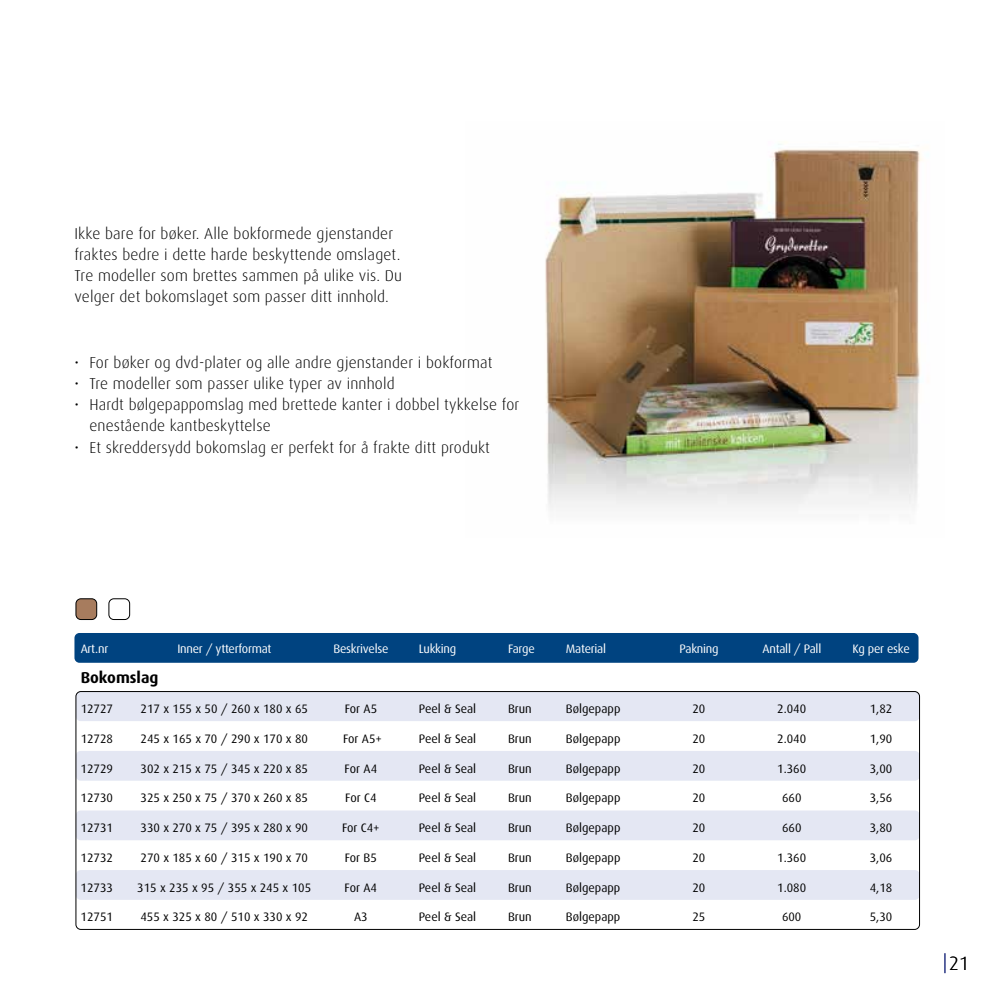
<style>
.page{position:relative;width:993px;height:993px;background:#fff}
.page>*{position:absolute;margin:0;border:0;box-sizing:border-box;transform-origin:0 0}
.t1{font:300 19.25px "Dax";color:#000}
.t2{font:300 15.75px/21px "Dax";letter-spacing:.01em;color:#000}
.t3{font:700 15.75px "Dax";color:#000}
.t4{font:12.25px "Dax";color:#000}
.t5{font:12.25px "Dax";letter-spacing:-.02em;color:#fff}
</style>
<div class="page">
<div style="left:74px;top:632px;width:844px;height:30px;background:#004380;border-radius:5px"></div>
<div style="left:76px;top:691px;width:843px;height:29px;background:#e4e7f3;border-radius:5px"></div>
<div style="left:76px;top:750px;width:843px;height:30px;background:#e4e7f3;border-radius:5px"></div>
<div style="left:76px;top:810px;width:843px;height:30px;background:#e4e7f3;border-radius:5px"></div>
<div style="left:76px;top:869px;width:843px;height:30px;background:#e4e7f3;border-radius:5px"></div>
<div style="left:76px;top:691px;width:843px;height:238px;border:1px solid #000;border-radius:5px"></div>
<img style="left:545px;top:144px;width:377px;height:366px">
<div style="left:109px;top:598px;width:21px;height:21px;border:1px solid #000;border-radius:5px"></div>
<div style="left:76px;top:598px;width:21px;height:21px;background:#a77c5e;border-radius:5px"></div>
<div style="left:76px;top:598px;width:21px;height:21px;border:1px solid #000;border-radius:5px"></div>
<svg style="left:944px;top:953px;width:1px;height:19px"></svg>
<p class="t2" style="left:74px;top:223px;width:329px">Ikke bare for bøker. Alle bokformede gjenstander fraktes bedre i dette harde beskyttende omslaget.<br>Tre modeller som brettes sammen på ulike vis. Du velger det bokomslaget som passer ditt innhold.</p>
<p class="t2" style="left:74px;top:352px;width:419px">• For bøker og dvd-plater og alle andre gjenstander i bokformat</p>
<p class="t2" style="left:74px;top:373px;width:321px">• Tre modeller som passer ulike typer av innhold</p>
<p class="t2" style="left:89px;top:394px;width:431px;text-indent:-15px">• Hardt bølgepappomslag med brettede kanter i dobbel tykkelse for enestående kantbeskyttelse</p>
<p class="t2" style="left:74px;top:436px;width:417px">• Et skreddersydd bokomslag er perfekt for å frakte ditt produkt</p>
<p class="t5" style="left:81px;top:642px;width:29px">Art.nr</p>
<p class="t5" style="left:177px;top:642px;width:95px">Inner / ytterformat</p>
<p class="t5" style="left:333px;top:642px;width:57px">Beskrivelse</p>
<p class="t5" style="left:418px;top:642px;width:39px">Lukking</p>
<p class="t5" style="left:508px;top:642px;width:28px">Farge</p>
<p class="t5" style="left:565px;top:642px;width:42px">Material</p>
<p class="t5" style="left:679px;top:642px;width:41px">Pakning</p>
<p class="t5" style="left:762px;top:642px;width:60px">Antall / Pall</p>
<p class="t5" style="left:852px;top:642px;width:59px">Kg per eske</p>
<p class="t3" style="left:81px;top:668px;width:79px">Bokomslag</p>
<p class="t4" style="left:81px;top:701px;width:34px">12727</p>
<p class="t4" style="left:140px;top:701px;width:169px">217 x 155 x 50 / 260 x 180 x 65</p>
<p class="t4" style="left:344px;top:701px;width:34px">For A5</p>
<p class="t4" style="left:418px;top:701px;width:59px">Peel &amp; Seal</p>
<p class="t4" style="left:508px;top:701px;width:25px">Brun</p>
<p class="t4" style="left:565px;top:701px;width:56px">Bølgepapp</p>
<p class="t4" style="left:692px;top:701px;width:14px">20</p>
<p class="t4" style="left:777px;top:701px;width:30px">2.040</p>
<p class="t4" style="left:869px;top:701px;width:24px">1,82</p>
<p class="t4" style="left:81px;top:731px;width:34px">12728</p>
<p class="t4" style="left:140px;top:731px;width:169px">245 x 165 x 70 / 290 x 170 x 80</p>
<p class="t4" style="left:343px;top:731px;width:40px">For A5+</p>
<p class="t4" style="left:418px;top:731px;width:59px">Peel &amp; Seal</p>
<p class="t4" style="left:508px;top:731px;width:25px">Brun</p>
<p class="t4" style="left:565px;top:731px;width:56px">Bølgepapp</p>
<p class="t4" style="left:692px;top:731px;width:14px">20</p>
<p class="t4" style="left:777px;top:731px;width:30px">2.040</p>
<p class="t4" style="left:869px;top:731px;width:24px">1,90</p>
<p class="t4" style="left:81px;top:761px;width:34px">12729</p>
<p class="t4" style="left:140px;top:761px;width:169px">302 x 215 x 75 / 345 x 220 x 85</p>
<p class="t4" style="left:344px;top:761px;width:34px">For A4</p>
<p class="t4" style="left:418px;top:761px;width:59px">Peel &amp; Seal</p>
<p class="t4" style="left:508px;top:761px;width:25px">Brun</p>
<p class="t4" style="left:565px;top:761px;width:56px">Bølgepapp</p>
<p class="t4" style="left:692px;top:761px;width:14px">20</p>
<p class="t4" style="left:777px;top:761px;width:30px">1.360</p>
<p class="t4" style="left:869px;top:761px;width:24px">3,00</p>
<p class="t4" style="left:81px;top:791px;width:34px">12730</p>
<p class="t4" style="left:140px;top:791px;width:169px">325 x 250 x 75 / 370 x 260 x 85</p>
<p class="t4" style="left:345px;top:791px;width:33px">For C4</p>
<p class="t4" style="left:418px;top:791px;width:59px">Peel &amp; Seal</p>
<p class="t4" style="left:508px;top:791px;width:25px">Brun</p>
<p class="t4" style="left:565px;top:791px;width:56px">Bølgepapp</p>
<p class="t4" style="left:692px;top:791px;width:14px">20</p>
<p class="t4" style="left:781px;top:791px;width:21px">660</p>
<p class="t4" style="left:869px;top:791px;width:24px">3,56</p>
<p class="t4" style="left:81px;top:820px;width:34px">12731</p>
<p class="t4" style="left:140px;top:820px;width:169px">330 x 270 x 75 / 395 x 280 x 90</p>
<p class="t4" style="left:342px;top:820px;width:39px">For C4+</p>
<p class="t4" style="left:418px;top:820px;width:59px">Peel &amp; Seal</p>
<p class="t4" style="left:508px;top:820px;width:25px">Brun</p>
<p class="t4" style="left:565px;top:820px;width:56px">Bølgepapp</p>
<p class="t4" style="left:692px;top:820px;width:14px">20</p>
<p class="t4" style="left:781px;top:820px;width:21px">660</p>
<p class="t4" style="left:869px;top:820px;width:24px">3,80</p>
<p class="t4" style="left:81px;top:850px;width:34px">12732</p>
<p class="t4" style="left:140px;top:850px;width:169px">270 x 185 x 60 / 315 x 190 x 70</p>
<p class="t4" style="left:344px;top:850px;width:34px">For B5</p>
<p class="t4" style="left:418px;top:850px;width:59px">Peel &amp; Seal</p>
<p class="t4" style="left:508px;top:850px;width:25px">Brun</p>
<p class="t4" style="left:565px;top:850px;width:56px">Bølgepapp</p>
<p class="t4" style="left:692px;top:850px;width:14px">20</p>
<p class="t4" style="left:777px;top:850px;width:30px">1.360</p>
<p class="t4" style="left:869px;top:850px;width:24px">3,06</p>
<p class="t4" style="left:81px;top:880px;width:34px">12733</p>
<p class="t4" style="left:137px;top:880px;width:175px">315 x 235 x 95 / 355 x 245 x 105</p>
<p class="t4" style="left:344px;top:880px;width:34px">For A4</p>
<p class="t4" style="left:418px;top:880px;width:59px">Peel &amp; Seal</p>
<p class="t4" style="left:508px;top:880px;width:25px">Brun</p>
<p class="t4" style="left:565px;top:880px;width:56px">Bølgepapp</p>
<p class="t4" style="left:692px;top:880px;width:14px">20</p>
<p class="t4" style="left:777px;top:880px;width:30px">1.080</p>
<p class="t4" style="left:869px;top:880px;width:24px">4,18</p>
<p class="t4" style="left:81px;top:910px;width:34px">12751</p>
<p class="t4" style="left:140px;top:910px;width:169px">455 x 325 x 80 / 510 x 330 x 92</p>
<p class="t4" style="left:354px;top:910px;width:15px">A3</p>
<p class="t4" style="left:418px;top:910px;width:59px">Peel &amp; Seal</p>
<p class="t4" style="left:508px;top:910px;width:25px">Brun</p>
<p class="t4" style="left:565px;top:910px;width:56px">Bølgepapp</p>
<p class="t4" style="left:692px;top:910px;width:14px">25</p>
<p class="t4" style="left:781px;top:910px;width:21px">600</p>
<p class="t4" style="left:869px;top:910px;width:24px">5,30</p>
<h1 class="t1" style="left:948px;top:952px;width:21px">21</h1>
</div>
